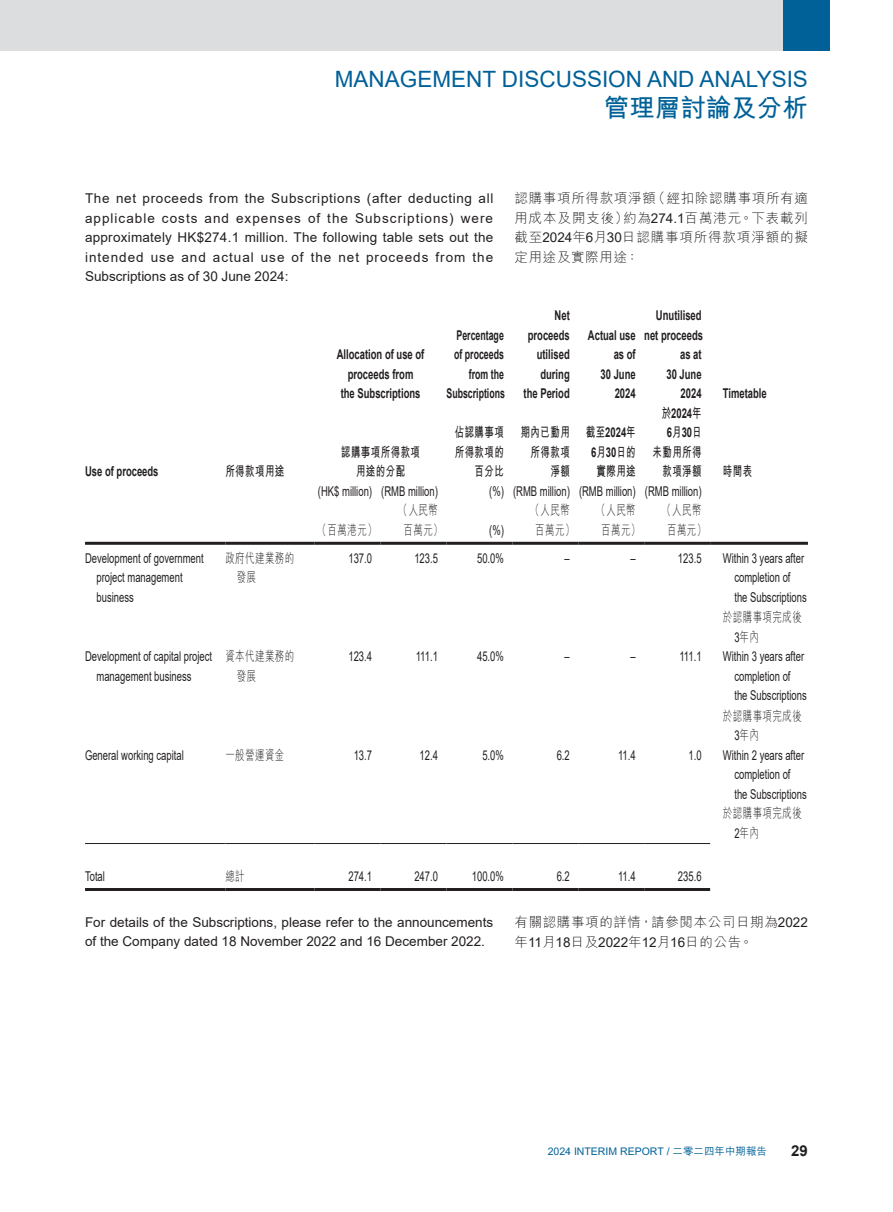
<style>
.page{position:relative;width:893px;height:1212px;background:#fff}
.page>*{position:absolute;margin:0;border:0;box-sizing:border-box;transform-origin:0 0}
.t1{font:700 25.5px "M Hei HK";color:#006198}
.t2{font:22.5px "Arial";color:#006198}
.t3{font:700 15px "Arial";color:#231f20}
.t4{font:13.5px/19.5px "Arial";color:#231f20;scale:.7 1}
.t5{font:13.5px/19.5px "Arial";color:#231f20;text-align:justify}
.t6{font:700 13.5px/19.5px "Arial";color:#231f20;text-align:center;scale:.7 1}
.t7{font:300 13.5px/19.5px "M Hei HK";letter-spacing:.05em;color:#231f20;text-align:justify}
.t8{font:300 13.5px/19.5px "M Hei HK";letter-spacing:.05em;color:#231f20;scale:.7 1}
.t9{font:700 13.5px/19.5px "M Hei HK";letter-spacing:.05em;color:#231f20;text-align:right;scale:.7 1}
.t10{font:700 13.5px/19.5px "Arial";color:#231f20;text-align:right;scale:.65 1}
.t11{font:500 10.5px "M Hei HK";color:#006198}
.s1{font-family:"Arial";font-weight:400}
.s2{font-family:"M Hei HK"}
.s3{font-family:"M Hei HK";font-weight:300}
</style>
<div class="page">
<div style="left:782px;top:0;width:47px;height:51px;background:#006198"></div>
<div style="left:0;top:0;width:782px;height:51px;background:#dcdddf"></div>
<hr style="left:85px;top:542px;width:140px;height:3px;background:#231f20">
<hr style="left:225px;top:542px;width:90px;height:3px;background:#231f20">
<hr style="left:315px;top:542px;width:66px;height:3px;background:#231f20">
<hr style="left:381px;top:542px;width:65px;height:3px;background:#231f20">
<hr style="left:446px;top:542px;width:66px;height:3px;background:#231f20">
<hr style="left:512px;top:542px;width:66px;height:3px;background:#231f20">
<hr style="left:578px;top:542px;width:66px;height:3px;background:#231f20">
<hr style="left:644px;top:542px;width:66px;height:3px;background:#231f20">
<hr style="left:710px;top:542px;width:98px;height:3px;background:#231f20">
<hr style="left:85px;top:843px;width:140px;height:1px;background:#231f20">
<hr style="left:225px;top:843px;width:90px;height:1px;background:#231f20">
<hr style="left:315px;top:843px;width:66px;height:1px;background:#231f20">
<hr style="left:381px;top:843px;width:65px;height:1px;background:#231f20">
<hr style="left:446px;top:843px;width:66px;height:1px;background:#231f20">
<hr style="left:512px;top:843px;width:66px;height:1px;background:#231f20">
<hr style="left:578px;top:843px;width:66px;height:1px;background:#231f20">
<hr style="left:644px;top:843px;width:66px;height:1px;background:#231f20">
<hr style="left:85px;top:888px;width:140px;height:3px;background:#231f20">
<hr style="left:225px;top:888px;width:90px;height:3px;background:#231f20">
<hr style="left:315px;top:888px;width:66px;height:3px;background:#231f20">
<hr style="left:381px;top:888px;width:65px;height:3px;background:#231f20">
<hr style="left:446px;top:888px;width:66px;height:3px;background:#231f20">
<hr style="left:512px;top:888px;width:66px;height:3px;background:#231f20">
<hr style="left:578px;top:888px;width:66px;height:3px;background:#231f20">
<hr style="left:644px;top:888px;width:66px;height:3px;background:#231f20">
<h2 class="t2" style="left:335px;top:63px;width:475px">MANAGEMENT DISCUSSION AND ANALYSIS</h2>
<h1 class="t1" style="left:604px;top:89px;width:206px">管理層討論及分析</h1>
<p class="t5" style="left:85px;top:189px;width:410px">The net proceeds from the Subscriptions (after deducting all applicable costs and expenses of the Subscriptions) were approximately HK$274.1 million. The following table sets out the intended use and actual use of the net proceeds from the Subscriptions as of 30 June 2024:</p>
<p class="t7" style="left:514px;top:188px;width:295px">認購事項所得款項淨額（經扣除認購事項所有適用成本及開支後）約為<span class="s1">274.1</span>百萬港元。下表載列截至<span class="s1">2024</span>年<span class="s1">6</span>月<span class="s1">30</span>日認購事項所得款項淨額的擬定用途及實際用途：</p>
<p class="t6" style="left:337px;top:345px;width:127px">Allocation of use of proceeds from<br>the Subscriptions</p>
<p class="t10" style="left:446px;top:326px;width:92px">Percentage of proceeds from the<br>Subscriptions</p>
<p class="t6" style="left:524px;top:306px;width:68px;text-align:right">Net proceeds utilised during the Period</p>
<p class="t6" style="left:588px;top:326px;width:70px;text-align:right">Actual use as of<br>30 June<br>2024</p>
<p class="t6" style="left:644px;top:306px;width:86px;text-align:right">Unutilised net proceeds as at<br>30 June<br>2024</p>
<p class="t6" style="left:723px;top:384px;width:64px">Timetable</p>
<p class="t6" style="left:85px;top:462px;width:107px">Use of proceeds</p>
<p class="t9" style="left:225px;top:460px;width:86px">所得款項用途</p>
<p class="t9" style="left:341px;top:441px;width:114px;text-align:center">認購事項所得款項用途的分配</p>
<p class="t9" style="left:455px;top:421px;width:72px">佔認購事項所得款項的百分比</p>
<p class="t9" style="left:521px;top:421px;width:72px">期內已動用所得款項淨額</p>
<p class="t6" style="left:586px;top:423px;width:73px"><span class="s2">截至</span>2024<span class="s2">年<br></span>6<span class="s2">月</span>30<span class="s2">日的</span></p>
<p class="t9" style="left:596px;top:460px;width:58px">實際用途</p>
<p class="t6" style="left:662px;top:403px;width:59px"><span class="s2">於</span>2024<span class="s2">年<br></span>6<span class="s2">月</span>30<span class="s2">日</span></p>
<p class="t9" style="left:652px;top:441px;width:72px">未動用所得款項淨額</p>
<p class="t4" style="left:318px;top:481px;width:173px">(HK$ million) (RMB million)</p>
<p class="t4" style="left:489px;top:481px;width:305px">(%) (RMB million) (RMB million) (RMB million)</p>
<p class="t8" style="left:317px;top:520px;width:87px">（百萬港元）</p>
<p class="t8" style="left:398px;top:500px;width:65px;text-align:center">（人民幣百萬元）</p>
<p class="t8" style="left:530px;top:500px;width:65px;text-align:center">（人民幣百萬元）</p>
<p class="t8" style="left:596px;top:500px;width:65px;text-align:center">（人民幣百萬元）</p>
<p class="t8" style="left:662px;top:500px;width:65px;text-align:center">（人民幣百萬元）</p>
<p class="t4" style="left:489px;top:520px;width:22px">(%)</p>
<p class="t9" style="left:723px;top:460px;width:43px">時間表</p>
<p class="t4" style="left:97px;top:548px;width:155px;text-indent:-11px">Development of government project management business</p>
<p class="t8" style="left:237px;top:548px;width:84px;text-indent:-11px">政府代建業務的發展</p>
<p class="t4" style="left:348px;top:548px;width:35px">137.0</p>
<p class="t4" style="left:414px;top:548px;width:35px">123.5</p>
<p class="t4" style="left:477px;top:548px;width:40px">50.0%</p>
<p class="t4" style="left:565px;top:548px;width:9px">–</p>
<p class="t4" style="left:630px;top:548px;width:9px">–</p>
<p class="t4" style="left:678px;top:548px;width:35px">123.5</p>
<p class="t4" style="left:734px;top:548px;width:105px;text-indent:-11px">Within 3 years after completion of the Subscriptions</p>
<p class="t8" style="left:734px;top:607px;width:98px;text-indent:-11px">於認購事項完成後<br><span class="s1">3</span>年內</p>
<p class="t4" style="left:97px;top:646px;width:167px;text-indent:-11px">Development of capital project management business</p>
<p class="t8" style="left:237px;top:646px;width:84px;text-indent:-11px">資本代建業務的發展</p>
<p class="t4" style="left:348px;top:646px;width:35px">123.4</p>
<p class="t4" style="left:416px;top:646px;width:33px">111.1</p>
<p class="t4" style="left:477px;top:646px;width:40px">45.0%</p>
<p class="t4" style="left:565px;top:646px;width:9px">–</p>
<p class="t4" style="left:630px;top:646px;width:9px">–</p>
<p class="t4" style="left:679px;top:646px;width:33px">111.1</p>
<p class="t4" style="left:734px;top:646px;width:105px;text-indent:-11px">Within 3 years after completion of the Subscriptions</p>
<p class="t8" style="left:734px;top:706px;width:98px;text-indent:-11px">於認購事項完成後<br><span class="s1">3</span>年內</p>
<p class="t4" style="left:85px;top:745px;width:143px">General working capital</p>
<p class="t8" style="left:225px;top:745px;width:86px">一般營運資金</p>
<p class="t4" style="left:354px;top:745px;width:28px">13.7</p>
<p class="t4" style="left:420px;top:745px;width:28px">12.4</p>
<p class="t4" style="left:482px;top:745px;width:32px">5.0%</p>
<p class="t4" style="left:557px;top:745px;width:20px">6.2</p>
<p class="t4" style="left:618px;top:745px;width:27px">11.4</p>
<p class="t4" style="left:688px;top:745px;width:20px">1.0</p>
<p class="t4" style="left:734px;top:745px;width:105px;text-indent:-11px">Within 2 years after completion of the Subscriptions</p>
<p class="t8" style="left:734px;top:803px;width:98px;text-indent:-11px">於認購事項完成後<br><span class="s1">2</span>年內</p>
<p class="t4" style="left:85px;top:866px;width:30px">Total</p>
<p class="t8" style="left:225px;top:866px;width:29px">總計</p>
<p class="t4" style="left:348px;top:866px;width:35px">274.1</p>
<p class="t4" style="left:414px;top:866px;width:35px">247.0</p>
<p class="t4" style="left:472px;top:866px;width:47px">100.0%</p>
<p class="t4" style="left:557px;top:866px;width:20px">6.2</p>
<p class="t4" style="left:618px;top:866px;width:27px">11.4</p>
<p class="t4" style="left:678px;top:866px;width:35px">235.6</p>
<p class="t5" style="left:85px;top:912px;width:410px">For details of the Subscriptions, please refer to the announcements of the Company dated 18 November 2022 and 16 December 2022.</p>
<p class="t7" style="left:515px;top:912px;width:295px">有關認購事項的詳情，請參閱本公司日期為<span class="s1">2022</span></p>
<p class="t5" style="left:515px;top:932px;width:240px"><span class="s3">年</span>11<span class="s3">月</span>18<span class="s3">日及</span>2022<span class="s3">年</span>12<span class="s3">月</span>16<span class="s3">日的公告。</span></p>
<p class="t11" style="left:548px;top:1144px;width:221px">2024 INTERIM REPORT / 二零二四年中期報告</p>
<p class="t3" style="left:791px;top:1140px;width:18px">29</p>
</div>
